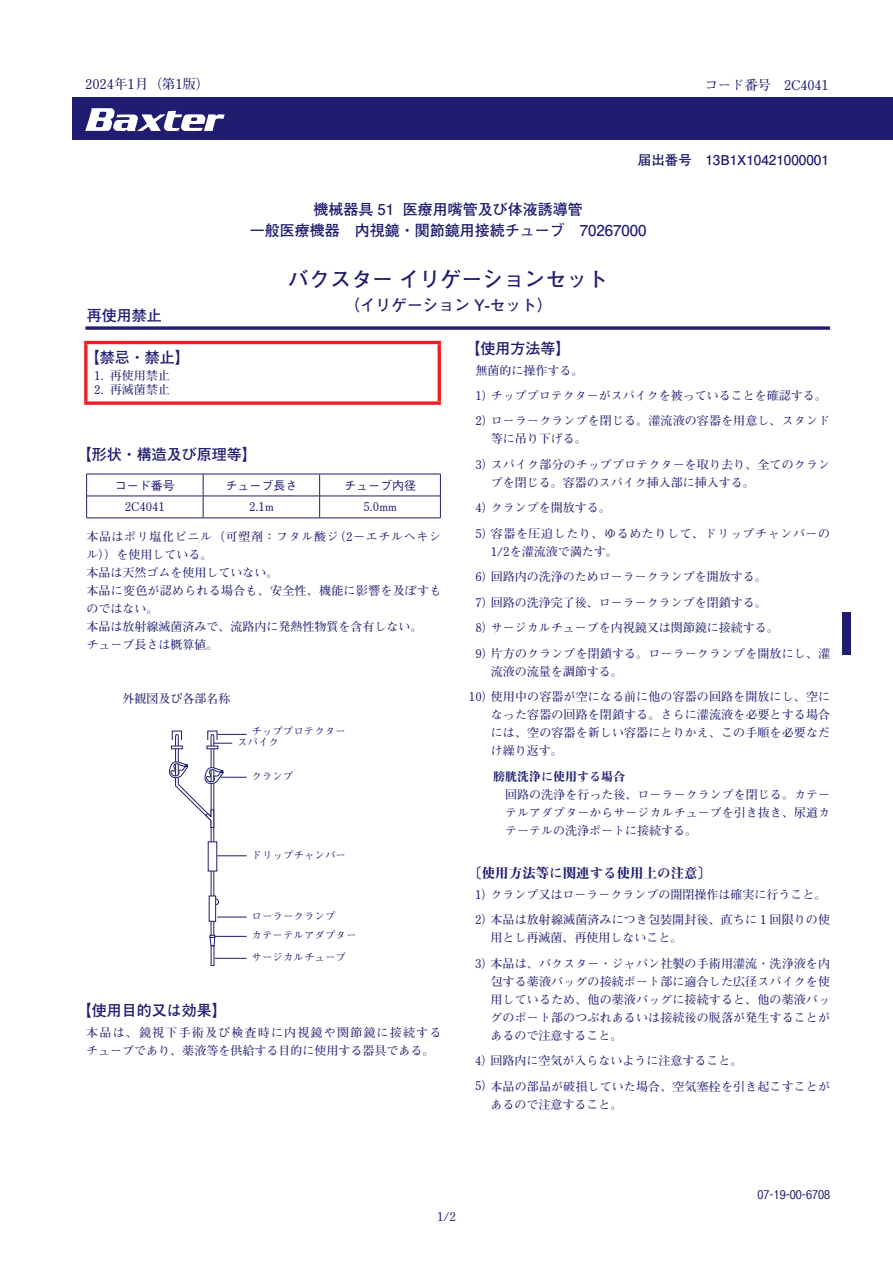
<style>
.page{position:relative;width:893px;height:1263px;background:#fff}
.page>*{position:absolute;margin:0;border:0;box-sizing:border-box;transform-origin:0 0}
.t1{font:700 21px "Futo Go B101 Pro";color:#201c70}
.t2{font:700 15.75px "Futo Go B101 Pro";color:#201c70}
.t3{font:700 15px/21.3px "Futo Go B101 Pro";color:#201c70;text-align:center}
.t4{font:700 13.5px "Futo Go B101 Pro";color:#201c70}
.t5{font:13.5px "Midashi Min Pro MA31";color:#201c70}
.t6{font:700 13.5px "Futo Min A101 Pro";color:#201c70}
.t7{font:700 13.5px "Futo Min A101 Pro";letter-spacing:-.02em;color:#201c70}
.t8{font:700 12px/25.5px "Futo Min A101 Pro";letter-spacing:.005em;color:#201c70}
.t9{font:500 12px "Gothic BBB Pro";color:#201c70}
.t10{font:12px "Midashi Min Pro MA31";color:#201c70}
.t11{font:700 10.5px/19.4px "Futo Min A101 Pro";color:#201c70}
</style>
<div class="page">
<hr style="left:0;top:631px;width:1px;height:43px;background:#201c70">
<hr style="left:0;top:589px;width:1px;height:42px;background:#201c70">
<hr style="left:892px;top:631px;width:1px;height:43px;background:#201c70">
<hr style="left:892px;top:589px;width:1px;height:42px;background:#201c70">
<hr style="left:446px;top:1262px;width:43px;height:1px;background:#201c70">
<hr style="left:404px;top:1262px;width:42px;height:1px;background:#201c70">
<hr style="left:84px;top:341px;width:357px;height:3px;background:#ee1d23">
<svg style="left:84px;top:344px;width:4px;height:57px"></svg>
<hr style="left:438px;top:344px;width:3px;height:57px;background:#ee1d23">
<svg style="left:84px;top:401px;width:357px;height:4px"></svg>
<hr style="left:86px;top:474px;width:117px;height:1px;background:#201c70">
<hr style="left:203px;top:474px;width:117px;height:1px;background:#201c70">
<hr style="left:320px;top:474px;width:121px;height:1px;background:#201c70">
<hr style="left:86px;top:496px;width:117px;height:1px;background:#201c70">
<svg style="left:86px;top:474px;width:1px;height:44px"></svg>
<hr style="left:203px;top:496px;width:117px;height:1px;background:#201c70">
<svg style="left:203px;top:474px;width:1px;height:44px"></svg>
<hr style="left:320px;top:496px;width:121px;height:1px;background:#201c70">
<svg style="left:319px;top:474px;width:1px;height:44px"></svg>
<svg style="left:440px;top:474px;width:1px;height:44px"></svg>
<hr style="left:86px;top:518px;width:117px;height:1px;background:#201c70">
<hr style="left:203px;top:518px;width:117px;height:1px;background:#201c70">
<hr style="left:320px;top:518px;width:121px;height:1px;background:#201c70">
<svg style="left:169px;top:731px;width:78px;height:235px"></svg>
<svg style="left:85px;top:326px;width:745px;height:4px;background:#423f85"></svg>
<div style="left:72px;top:97px;width:821px;height:43px;background:#201c70"></div>
<svg style="left:85px;top:108px;width:140px;height:23px"></svg>
<div style="left:842px;top:612px;width:8px;height:43px;background:#201c70"></div>
<p class="t6" style="left:85px;top:73px;width:126px">2024年1月（第1版）</p>
<p class="t7" style="left:705px;top:75px;width:126px">コード番号　2C4041</p>
<p class="t4" style="left:638px;top:149px;width:193px">届出番号　13B1X10421000001</p>
<p class="t3" style="left:250px;top:197px;width:398px">機械器具 51 医療用嘴管及び体液誘導管<br>一般医療機器　内視鏡・関節鏡用接続チューブ　70267000</p>
<p class="t3" style="left:87px;top:302px;width:76px">再使用禁止</p>
<h1 class="t1" style="left:288px;top:262px;width:322px">バクスターイリゲーションセット</h1>
<h2 class="t2" style="left:344px;top:293px;width:210px">（イリゲーション Y-セット）</h2>
<p class="t3" style="left:85px;top:344px;width:106px">【禁忌・禁止】</p>
<p class="t8" style="left:94px;top:361px;width:77px">1. 再使用禁止</p>
<p class="t8" style="left:94px;top:375px;width:77px">2. 再滅菌禁止</p>
<p class="t3" style="left:77px;top:442px;width:182px">【形状・構造及び原理等】</p>
<p class="t9" style="left:115px;top:475px;width:61px">コード番号</p>
<p class="t9" style="left:225px;top:475px;width:73px">チューブ長さ</p>
<p class="t9" style="left:344px;top:475px;width:74px">チューブ内径</p>
<p class="t8" style="left:125px;top:493px;width:42px">2C4041</p>
<p class="t8" style="left:249px;top:493px;width:26px">2.1m</p>
<p class="t8" style="left:363px;top:493px;width:35px">5.0mm</p>
<p class="t8" style="left:86px;top:526px;width:357px;line-height:18px">本品はポリ塩化ビニル（可塑剤：フタル酸ジ（2－エチルヘキシル））を使用している。<br>本品は天然ゴムを使用していない。<br>本品に変色が認められる場合も、安全性、機能に影響を及ぼすものではない。<br>本品は放射線滅菌済みで、流路内に発熱性物質を含有しない。<br>チューブ長さは概算値。</p>
<p class="t8" style="left:122px;top:684px;width:109px">外観図及び各部名称</p>
<p class="t11" style="left:251px;top:720px;width:96px">チッププロテクター</p>
<p class="t11" style="left:237px;top:731px;width:43px">スパイク</p>
<p class="t11" style="left:251px;top:765px;width:43px">クランプ</p>
<p class="t11" style="left:251px;top:844px;width:96px">ドリップチャンバー</p>
<p class="t11" style="left:251px;top:905px;width:106px">ローラークランプ<br>カテーテルアダプター</p>
<p class="t11" style="left:251px;top:946px;width:96px">サージカルチューブ</p>
<p class="t3" style="left:77px;top:998px;width:152px">【使用目的又は効果】</p>
<p class="t8" style="left:86px;top:1022px;width:357px;line-height:18px">本品は、鏡視下手術及び検査時に内視鏡や関節鏡に接続するチューブであり、薬液等を供給する目的に使用する器具である。</p>
<p class="t3" style="left:465px;top:336px;width:106px">【使用方法等】</p>
<p class="t8" style="left:491px;top:356px;width:341px;text-indent:-15px">無菌的に操作する。<br>チッププロテクターがスパイクを被っていることを確認する。ローラークランプを閉じる。灌流液の容器を用意し、スタンド</p>
<p class="t8" style="left:491px;top:425px;width:341px">等に吊り下げる。<br>スパイク部分のチッププロテクターを取り去り、全てのクラン</p>
<p class="t8" style="left:491px;top:468px;width:341px">プを閉じる。容器のスパイク挿入部に挿入する。<br>クランプを開放する。<br>容器を圧迫したり、ゆるめたりして、ドリップチャンバーの</p>
<p class="t8" style="left:491px;top:537px;width:341px">1/2を灌流液で満たす。<br>回路内の洗浄のためローラークランプを開放する。<br>回路の洗浄完了後、ローラークランプを閉鎖する。<br>サージカルチューブを内視鏡又は関節鏡に接続する。<br>片方のクランプを閉鎖する。ローラークランプを開放にし、灌</p>
<p class="t8" style="left:491px;top:657px;width:341px">流液の流量を調節する。<br>使用中の容器が空になる前に他の容器の回路を開放にし、空に</p>
<p class="t8" style="left:491px;top:704px;width:341px;line-height:18px;text-align:justify">なった容器の回路を閉鎖する。さらに灌流液を必要とする場合には、空の容器を新しい容器にとりかえ、この手順を必要なだけ繰り返す。</p>
<p class="t10" style="left:493px;top:767px;width:133px">膀胱洗浄に使用する場合</p>
<p class="t8" style="left:505px;top:784px;width:326px;line-height:18px;text-align:justify">回路の洗浄を行った後、ローラークランプを閉じる。カテーテルアダプターからサージカルチューブを引き抜き、尿道カテーテルの洗浄ポートに接続する。</p>
<p class="t5" style="left:468px;top:863px;width:244px">〔使用方法等に関連する使用上の注意〕</p>
<p class="t8" style="left:490px;top:880px;width:341px">クランプ又はローラークランプの開閉操作は確実に行うこと。本品は放射線滅菌済みにつき包装開封後、直ちに 1 回限りの使</p>
<p class="t8" style="left:490px;top:923px;width:341px">用とし再滅菌、再使用しないこと。<br>本品は、バクスター・ジャパン社製の手術用灌流・洗浄液を内</p>
<p class="t8" style="left:490px;top:970px;width:341px;line-height:18px;text-align:justify">包する薬液バッグの接続ポート部に適合した広径スパイクを使用しているため、他の薬液バッグに接続すると、他の薬液バッグのポート部のつぶれあるいは接続後の脱落が発生することがあるので注意すること。</p>
<p class="t8" style="left:490px;top:1046px;width:341px">回路内に空気が入らないように注意すること。<br>本品の部品が破損していた場合、空気塞栓を引き起こすことが</p>
<p class="t8" style="left:490px;top:1090px;width:133px">あるので注意すること。</p>
<p class="t8" style="left:475px;top:381px;width:20px">1）<br>2）</p>
<p class="t8" style="left:475px;top:450px;width:20px">3）</p>
<p class="t8" style="left:475px;top:494px;width:20px">4）<br>5）</p>
<p class="t8" style="left:475px;top:563px;width:20px;text-align:justify">6）7）8）9）</p>
<p class="t8" style="left:469px;top:683px;width:26px">10）</p>
<p class="t8" style="left:475px;top:880px;width:20px">1）<br>2）</p>
<p class="t8" style="left:475px;top:949px;width:20px">3）</p>
<p class="t8" style="left:475px;top:1046px;width:20px">4）<br>5）</p>
<p class="t8" style="left:437px;top:1202px;width:20px">1/2</p>
<p class="t9" style="left:758px;top:1184px;width:74px">07-19-00-6708</p>
</div>
